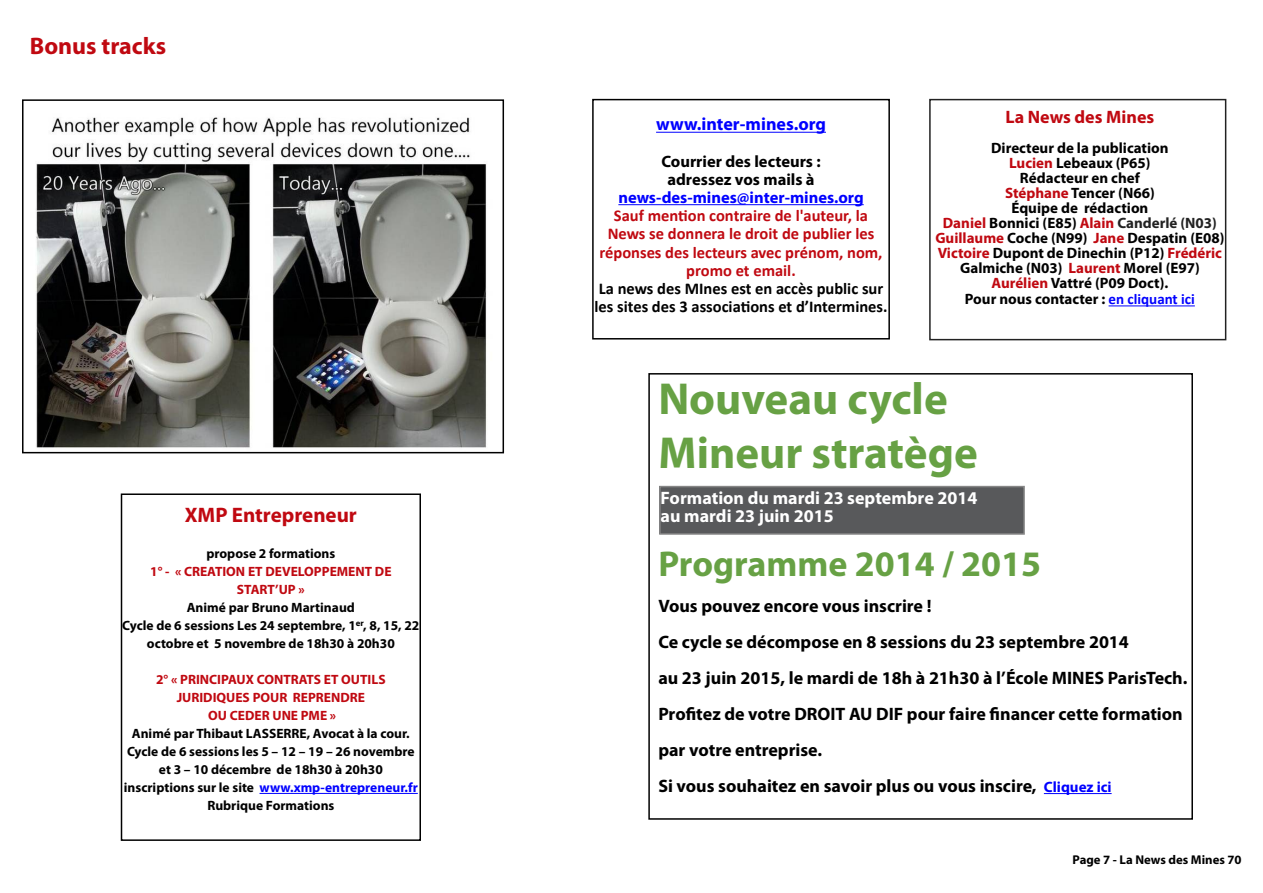
<style>
.page{position:relative;width:1263px;height:893px;background:#fff}
.page>*{position:absolute;margin:0;border:0;box-sizing:border-box;transform-origin:0 0}
.t1{font:700 45px/54px "Myriad Pro";color:#67a144}
.t2{font:700 36px "Myriad Pro";color:#67a144}
.t3{font:700 24px "Myriad Pro";color:#c00911}
.t4{font:700 21px "Myriad Pro";color:#c00911}
.t5{font:700 18px/36px "Myriad Pro";color:#000}
.t6{font:700 18px/18px "Myriad Pro";color:#fff}
.t7{font:700 18px "Myriad Pro";color:#00f}
.t8{font:700 18px "Myriad Pro";color:#c00911}
.t9{font:700 16.5px/18.1px "Calibri";color:#c00911;text-align:center}
.t10{font:700 16.5px/18.1px "Calibri";color:#000}
.t11{font:700 16.5px/18.1px "Myriad Pro";color:#000;text-align:center}
.t12{font:700 16.5px "Myriad Pro";color:#00f}
.t13{font:700 15px/15px "Myriad Pro";color:#000;text-align:center}
.t14{font:700 13.5px/18px "Myriad Pro";color:#000;text-align:center}
.t15{font:700 13.5px/18px "Myriad Pro";color:#c00911;text-align:center}
.t16{font:700 12.75px "Myriad Pro";color:#000}
.s1{color:#00f}
.s2{color:#c00911}
.s3{color:#222}
.s4{font-family:"Calibri";color:#00f}
.s5{font-size:15px;color:#00f}
</style>
<div class="page">
<hr style="left:656px;top:132px;width:170px;height:1px;background:#00f">
<hr style="left:618px;top:204px;width:246px;height:1px;background:#00f">
<div style="left:592px;top:99px;width:298px;height:241px;border:2px solid #000"></div>
<hr style="left:1108px;top:305px;width:87px;height:1px;background:#00f">
<div style="left:929px;top:99px;width:297px;height:241px;border:2px solid #222"></div>
<img style="left:36px;top:117px;width:451px;height:331px">
<div style="left:22px;top:99px;width:482px;height:354px;border:2px solid #000"></div>
<hr style="left:259px;top:793px;width:159px;height:1px;background:#00f">
<div style="left:121px;top:493px;width:300px;height:348px;border:2px solid #000"></div>
<hr style="left:1044px;top:793px;width:68px;height:1px;background:#00f">
<div style="left:926px;top:607px;width:6px;height:7px;border:3px solid #fff;border-radius:50%"></div>
<div style="left:648px;top:373px;width:545px;height:447px;border:2px solid #000"></div>
<div style="left:660px;top:487px;width:364px;height:47px;background:#58595b"></div>
<div style="left:659px;top:486px;width:366px;height:49px;border:2px solid #868686"></div>
<h3 class="t3" style="left:30px;top:31px;width:138px">Bonus tracks</h3>
<h3 class="t4" style="left:185px;top:501px;width:174px">XMP Entrepreneur</h3>
<p class="t14" style="left:206px;top:544px;width:130px">propose 2 formations</p>
<p class="t15" style="left:150px;top:562px;width:243px">1° - « CREATION ET DEVELOPPEMENT DE<br>START’UP »</p>
<p class="t14" style="left:122px;top:598px;width:299px">Animé par Bruno Martinaud<br>Cycle de 6 sessions Les 24 septembre, 1<sup>er</sup>, 8, 15, 22 octobre et 5 novembre de 18h30 à 20h30</p>
<p class="t15" style="left:156px;top:670px;width:231px">2° « PRINCIPAUX CONTRATS ET OUTILS<br>JURIDIQUES POUR REPRENDRE<br>OU CEDER UNE PME »</p>
<p class="t14" style="left:124px;top:724px;width:295px">Animé par Thibaut LASSERRE, Avocat à la cour.<br>Cycle de 6 sessions les 5 – 12 – 19 – 26 novembre et 3 – 10 décembre de 18h30 à 20h30 inscriptions sur le site <span class="s1">www.xmp-entrepreneur.fr </span>Rubrique Formations</p>
<p class="t7" style="left:656px;top:113px;width:171px">www.inter-mines.org</p>
<p class="t11" style="left:661px;top:152px;width:161px">Courrier des lecteurs : adressez vos mails à</p>
<p class="t12" style="left:618px;top:187px;width:247px">news-des-mines@inter-mines.org</p>
<p class="t9" style="left:599px;top:207px;width:285px">Sauf mention contraire de l'auteur, la News se donnera le droit de publier les réponses des lecteurs avec prénom, nom, promo et email.</p>
<p class="t10" style="left:594px;top:279px;width:294px">La news des MInes est en accès public sur les sites des 3 associations et d’Intermines.</p>
<p class="t8" style="left:1005px;top:105px;width:150px">La News des Mines</p>
<p class="t13" style="left:935px;top:140px;width:291px">Directeur de la publication<br><span class="s2">Lucien</span> Lebeaux (P65)<br>Rédacteur en chef<br><span class="s2">Stéphane</span> Tencer (N66)<br>Équipe de rédaction<br><span class="s2">Daniel</span> Bonnici (E85) <span class="s2">Alain</span> <span class="s3">Canderlé (N03)<br></span><span class="s2">Guillaume</span> Coche (N99) <span class="s2">Jane</span> Despatin (E08)<br><span class="s2">Victoire</span> Dupont de Dinechin (P12) <span class="s2">Frédéric<br></span>Galmiche (N03) <span class="s2">Laurent</span> Morel (E97)<br><span class="s2">Aurélien</span> Vattré (P09 Doct).</p>
<p class="t13" style="left:965px;top:291px;width:231px">Pour nous contacter : <span class="s4">en cliquant ici</span></p>
<h1 class="t1" style="left:658px;top:370px;width:321px">Nouveau cycle<br>Mineur stratège</h1>
<p class="t6" style="left:661px;top:488px;width:318px">Formation du mardi 23 septembre 2014 au mardi 23 juin 2015</p>
<h2 class="t2" style="left:658px;top:540px;width:384px">Programme 2014 / 2015</h2>
<p class="t5" style="left:658px;top:587px;width:531px">Vous pouvez encore vous inscrire !<br>Ce cycle se décompose en 8 sessions du 23 septembre 2014<br>au 23 juin 2015, le mardi de 18h à 21h30 à l’École MINES ParisTech.<br>Profitez de votre DROIT AU DIF pour faire financer cette formation par votre entreprise.<br>Si vous souhaitez en savoir plus ou vous inscire, <span class="s5">Cliquez ici</span></p>
<p class="t16" style="left:1072px;top:851px;width:171px">Page 7 - La News des Mines 70</p>
</div>
